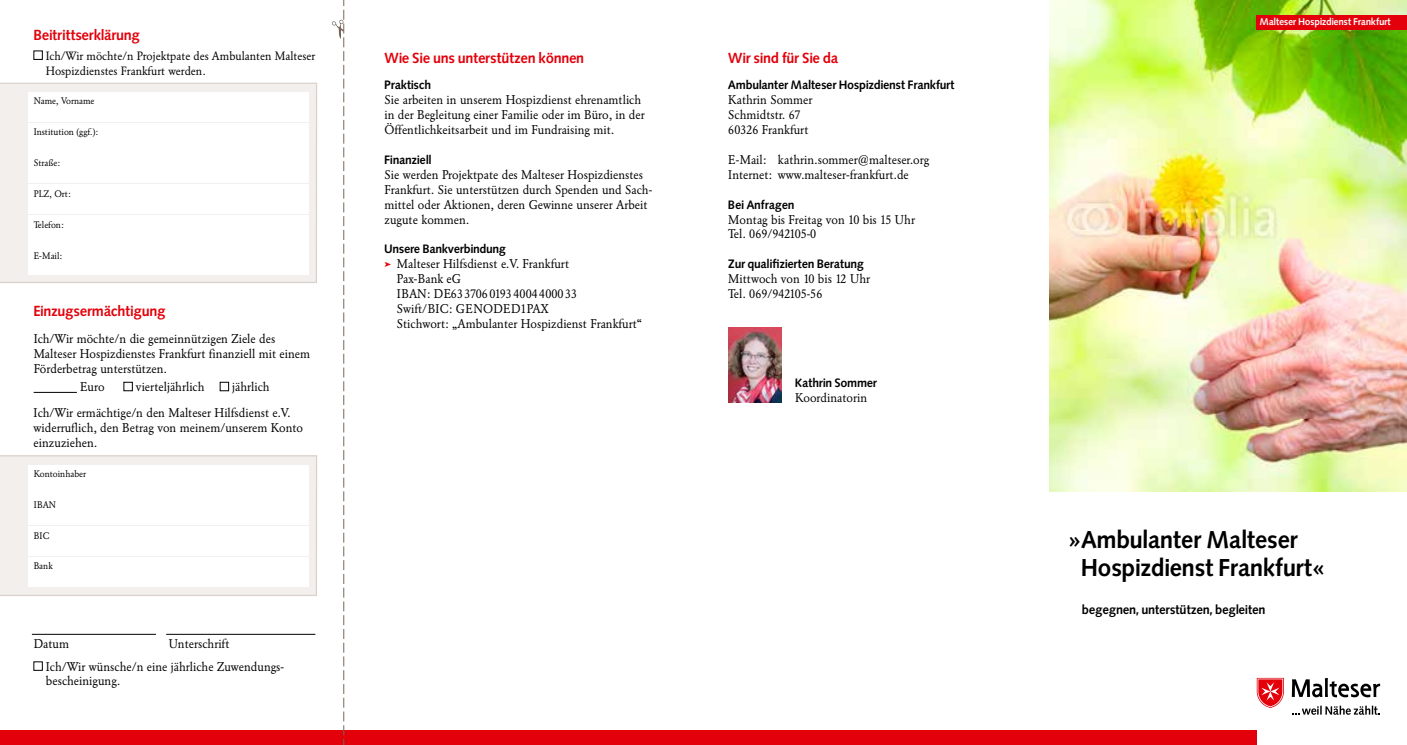
<style>
.page{position:relative;width:1407px;height:745px;background:#fff}
.page>*{position:absolute;margin:0;border:0;box-sizing:border-box;transform-origin:0 0}
.t1{font:25px/27.5px "Malteser Syntax";color:#000}
.t2{font:15px "Malteser Syntax";color:#e3000b}
.t3{font:13.12px "Malteser Syntax";color:#000}
.t4{font:12.5px/14.9px "Malteser Garamond Normal";color:#000}
.t5{font:12.5px "Malteser Syntax";color:#000}
.t6{font:11.88px/14.9px "Malteser Garamond Normal";color:#000}
.t7{font:10px "Malteser Syntax";color:#fff}
.t8{font:9.38px "Malteser Garamond Normal";color:#000}
.s1{color:#e3000b}
</style>
<div class="page">
<img style="left:1049px;top:0;width:358px;height:491px">
<svg style="left:1256px;top:677px;width:28px;height:30px"></svg>
<svg style="left:1292px;top:705px;width:88px;height:9px"></svg>
<svg style="left:1292px;top:678px;width:88px;height:18px"></svg>
<div style="left:0;top:729px;width:1256px;height:15px;background:#e3000b"></div>
<div style="left:1256px;top:15px;width:151px;height:15px;background:#e3000b"></div>
<img style="left:728px;top:327px;width:53px;height:75px">
<svg style="left:0;top:83px;width:317px;height:200px;background:#f1edea"></svg>
<svg style="left:0;top:455px;width:317px;height:140px;background:#f2eeec"></svg>
<div style="left:28px;top:92px;width:281px;height:30px;background:#fff"></div>
<div style="left:28px;top:464px;width:281px;height:30px;background:#fff"></div>
<div style="left:28px;top:123px;width:281px;height:29px;background:#fff"></div>
<div style="left:28px;top:495px;width:281px;height:29px;background:#fff"></div>
<div style="left:28px;top:153px;width:281px;height:30px;background:#fff"></div>
<div style="left:28px;top:525px;width:281px;height:30px;background:#fff"></div>
<div style="left:28px;top:184px;width:281px;height:30px;background:#fff"></div>
<div style="left:28px;top:556px;width:281px;height:30px;background:#fff"></div>
<div style="left:28px;top:215px;width:281px;height:29px;background:#fff"></div>
<div style="left:28px;top:245px;width:281px;height:30px;background:#fff"></div>
<div style="left:34px;top:51px;width:9px;height:9px;border:1px solid #000"></div>
<hr style="left:34px;top:392px;width:43px;height:1px;background:#000">
<div style="left:124px;top:382px;width:9px;height:8px;border:1px solid #000"></div>
<div style="left:220px;top:382px;width:9px;height:8px;border:1px solid #000"></div>
<hr style="left:32px;top:633px;width:124px;height:1px;background:#000">
<hr style="left:166px;top:633px;width:149px;height:1px;background:#000">
<svg style="left:332px;top:0;width:12px;height:744px"></svg>
<p class="t2" style="left:34px;top:27px;width:108px">Beitrittserklärung</p>
<p class="t6" style="left:46px;top:48px;width:271px">Ich/Wir möchte/n Projektpate des Ambulanten Malteser<br>Hospizdienstes Frankfurt werden.</p>
<p class="t8" style="left:34px;top:95px;width:62px">Name, Vorname</p>
<p class="t8" style="left:34px;top:126px;width:66px">Institution (ggf.):</p>
<p class="t8" style="left:34px;top:157px;width:28px">Straße:</p>
<p class="t8" style="left:34px;top:188px;width:39px">PLZ, Ort:</p>
<p class="t8" style="left:34px;top:219px;width:32px">Telefon:</p>
<p class="t8" style="left:34px;top:250px;width:30px">E-Mail:</p>
<p class="t2" style="left:34px;top:302px;width:134px">Einzugsermächtigung</p>
<p class="t4" style="left:34px;top:331px;width:278px">Ich/Wir möchte/n die gemeinnützigen Ziele des<br>Malteser Hospizdienstes Frankfurt finanziell mit einem<br>Förderbetrag unterstützen.</p>
<p class="t4" style="left:80px;top:379px;width:26px">Euro</p>
<p class="t4" style="left:136px;top:379px;width:70px">vierteljährlich</p>
<p class="t4" style="left:34px;top:373px;width:259px;line-height:26.2px;text-indent:199px">jährlich<br>Ich/Wir ermächtige/n den Malteser Hilfsdienst e.V.</p>
<p class="t4" style="left:34px;top:420px;width:271px">widerruflich, den Betrag von meinem/unserem Konto einzuziehen.</p>
<p class="t8" style="left:34px;top:468px;width:54px">Kontoinhaber</p>
<p class="t8" style="left:34px;top:498px;width:24px">IBAN</p>
<p class="t8" style="left:34px;top:529px;width:17px">BIC</p>
<p class="t8" style="left:34px;top:560px;width:20px">Bank</p>
<p class="t4" style="left:46px;top:632px;width:239px;line-height:22.6px;text-indent:123px">Unterschrift<br>Ich/Wir wünsche/n eine jährliche Zuwendungs-</p>
<p class="t4" style="left:46px;top:673px;width:76px">bescheinigung.</p>
<p class="t4" style="left:34px;top:635px;width:37px">Datum</p>
<p class="t2" style="left:384px;top:49px;width:201px">Wie Sie uns unterstützen können</p>
<p class="t5" style="left:384px;top:78px;width:48px">Praktisch</p>
<p class="t4" style="left:384px;top:93px;width:262px">Sie arbeiten in unserem Hospizdienst ehrenamtlich in der Begleitung einer Familie oder im Büro, in der<br>Öffentlichkeitsarbeit und im Fundraising mit.</p>
<p class="t5" style="left:384px;top:152px;width:48px">Finanziell</p>
<p class="t4" style="left:384px;top:167px;width:269px">Sie werden Projektpate des Malteser Hospizdienstes Frankfurt. Sie unterstützen durch Spenden und Sach&shy;mittel oder Aktionen, deren Gewinne unserer Arbeit zugute kommen.</p>
<p class="t5" style="left:384px;top:242px;width:123px">Unsere Bankverbindung</p>
<p class="t4" style="left:397px;top:256px;width:247px;text-indent:-12px"><span class="s1">➤</span> Malteser Hilfsdienst e.V. Frankfurt<br>Pax-Bank eG<br>IBAN: DE63 3706 0193 4004 4000 33<br>Swift/BIC: GENODED1PAX<br>Stichwort: „Ambulanter Hospizdienst Frankfurt“</p>
<p class="t2" style="left:728px;top:49px;width:112px">Wir sind für Sie da</p>
<p class="t5" style="left:728px;top:78px;width:228px">Ambulanter Malteser Hospizdienst Frankfurt</p>
<p class="t4" style="left:728px;top:93px;width:86px">Kathrin Sommer<br>Schmidtstr. 67<br>60326 Frankfurt</p>
<p class="t4" style="left:728px;top:152px;width:202px">E-Mail: kathrin.sommer@malteser.org<br>Internet: www.malteser-frankfurt.de</p>
<p class="t5" style="left:728px;top:197px;width:68px">Bei Anfragen</p>
<p class="t4" style="left:728px;top:212px;width:188px">Montag bis Freitag von 10 bis 15 Uhr<br>Tel. 069/942105-0</p>
<p class="t5" style="left:728px;top:257px;width:137px">Zur qualifizierten Beratung</p>
<p class="t4" style="left:728px;top:271px;width:143px">Mittwoch von 10 bis 12 Uhr<br>Tel. 069/942105-56</p>
<p class="t5" style="left:795px;top:376px;width:84px">Kathrin Sommer</p>
<p class="t4" style="left:795px;top:390px;width:73px">Koordinatorin</p>
<p class="t7" style="left:1260px;top:16px;width:133px">Malteser Hospizdienst Frankfurt</p>
<h1 class="t1" style="left:1081px;top:525px;width:245px;text-indent:-13px">»Ambulanter Malteser<br>Hospizdienst Frankfurt«</h1>
<p class="t3" style="left:1082px;top:601px;width:185px">begegnen, unterstützen, begleiten</p>
</div>
